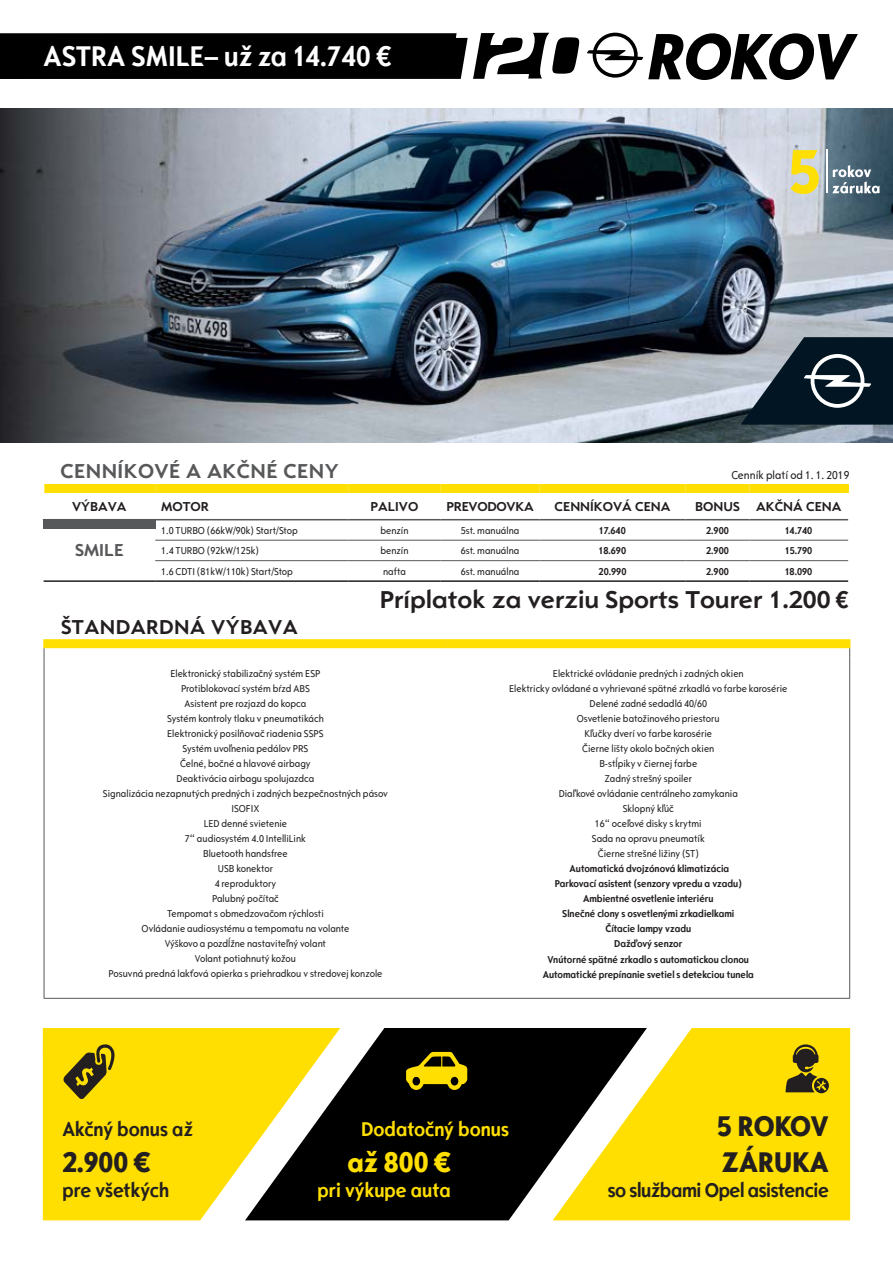
<style>
.page{position:relative;width:893px;height:1263px;background:#fff}
.page>*{position:absolute;margin:0;border:0;box-sizing:border-box;transform-origin:0 0}
.t1{font:italic 800 68.25px "Opel Sans Condensed";color:#000}
.t2{font:700 30px "Opel Sans Condensed";color:#fff}
.t3{font:800 30px/36px "Opel Sans Condensed";color:#231f20}
.t4{font:800 30px "Opel Sans Condensed";color:#ffdf01}
.t5{font:700 25.5px "Opel Sans CH";color:#231f20}
.t6{font:700 21px "Opel Sans Condensed";color:#ffdf01}
.t7{font:700 21px "Opel Sans Condensed";letter-spacing:-.02em;color:#231f20}
.t8{font:700 21px "Opel Sans Condensed";color:#231f20}
.t9{font:700 21px "Opel Sans CH";letter-spacing:.02em;color:#57585a}
.t10{font:700 21px "Opel Sans CH";letter-spacing:.02em;color:#231f20}
.t11{font:700 18px "Opel Sans CH";color:#57585a}
.t12{font:700 13.5px "Opel Sans CH";color:#231f20}
.t13{font:700 13.5px "Opel Sans CH";letter-spacing:-.02em;color:#231f20}
.t14{font:condensed 12px "Opel Sans";color:#231f20}
.t15{font:condensed 10.5px/15px "Opel Sans";color:#231f20;text-align:center}
.t16{font:700 10.5px "Opel Sans Condensed";color:#231f20}
.s1{font-family:"Opel Sans Condensed"}
.s2{font-family:"Opel Sans Condensed";font-weight:700;font-stretch:normal}
</style>
<div class="page">
<img style="left:0;top:108px;width:893px;height:334px">
<svg style="left:587px;top:33px;width:56px;height:45px"></svg>
<svg style="left:0;top:33px;width:579px;height:46px;background:#1a1a1a"></svg>
<svg style="left:741px;top:337px;width:152px;height:88px;background:#374852"></svg>
<div style="left:44px;top:484px;width:111px;height:9px;background:#ffdf01"></div>
<div style="left:155px;top:484px;width:193px;height:9px;background:#ffdf01"></div>
<div style="left:348px;top:484px;width:93px;height:9px;background:#ffdf01"></div>
<div style="left:441px;top:484px;width:98px;height:9px;background:#ffdf01"></div>
<div style="left:539px;top:484px;width:147px;height:9px;background:#ffdf01"></div>
<div style="left:686px;top:484px;width:63px;height:9px;background:#ffdf01"></div>
<div style="left:749px;top:484px;width:100px;height:9px;background:#ffdf01"></div>
<hr style="left:43px;top:519px;width:112px;height:1px;background:#57585a">
<hr style="left:155px;top:519px;width:193px;height:1px;background:#57585a">
<hr style="left:348px;top:519px;width:93px;height:1px;background:#57585a">
<hr style="left:441px;top:519px;width:98px;height:1px;background:#57585a">
<hr style="left:539px;top:519px;width:147px;height:1px;background:#57585a">
<hr style="left:686px;top:519px;width:63px;height:1px;background:#57585a">
<hr style="left:749px;top:519px;width:99px;height:1px;background:#57585a">
<hr style="left:44px;top:580px;width:111px;height:2px;background:#231f20">
<hr style="left:155px;top:580px;width:193px;height:2px;background:#231f20">
<hr style="left:348px;top:580px;width:93px;height:2px;background:#231f20">
<hr style="left:441px;top:580px;width:98px;height:2px;background:#231f20">
<hr style="left:539px;top:580px;width:147px;height:2px;background:#231f20">
<hr style="left:686px;top:580px;width:63px;height:2px;background:#231f20">
<hr style="left:749px;top:580px;width:99px;height:2px;background:#231f20">
<hr style="left:155px;top:540px;width:193px;height:1px;background:#57585a">
<hr style="left:348px;top:540px;width:93px;height:1px;background:#57585a">
<hr style="left:441px;top:540px;width:98px;height:1px;background:#57585a">
<hr style="left:539px;top:540px;width:147px;height:1px;background:#57585a">
<hr style="left:686px;top:540px;width:63px;height:1px;background:#57585a">
<hr style="left:749px;top:540px;width:99px;height:1px;background:#57585a">
<hr style="left:155px;top:560px;width:193px;height:1px;background:#57585a">
<hr style="left:348px;top:560px;width:93px;height:1px;background:#57585a">
<hr style="left:441px;top:560px;width:98px;height:1px;background:#57585a">
<hr style="left:539px;top:560px;width:147px;height:1px;background:#57585a">
<hr style="left:686px;top:560px;width:63px;height:1px;background:#57585a">
<hr style="left:749px;top:560px;width:99px;height:1px;background:#57585a">
<div style="left:43px;top:520px;width:112px;height:9px;background:#57585a"></div>
<hr style="left:44px;top:657px;width:1px;height:341px;background:#57585a">
<hr style="left:44px;top:998px;width:403px;height:1px;background:#57585a">
<hr style="left:447px;top:998px;width:403px;height:1px;background:#57585a">
<hr style="left:849px;top:657px;width:1px;height:341px;background:#57585a">
<div style="left:43px;top:639px;width:404px;height:9px;background:#ffdf01"></div>
<div style="left:447px;top:639px;width:403px;height:9px;background:#ffdf01"></div>
<div style="left:42px;top:1028px;width:194px;height:193px;background:#ffdf01"></div>
<svg style="left:63px;top:1044px;width:52px;height:55px;background:#a38f0d"></svg>
<svg style="left:236px;top:1028px;width:308px;height:193px;background:#484427"></svg>
<svg style="left:406px;top:1052px;width:61px;height:38px;background:#8e7c00"></svg>
<svg style="left:544px;top:1028px;width:307px;height:193px;background:#dec624"></svg>
<svg style="left:785px;top:1044px;width:44px;height:49px;background:#917f10"></svg>
<hr style="left:826px;top:149px;width:1px;height:44px;background:#fff">
<svg style="left:832px;top:165px;width:48px;height:28px"></svg>
<svg style="left:790px;top:150px;width:29px;height:44px"></svg>
<p class="t2" style="left:44px;top:38px;width:350px">ASTRA SMILE– už za 14.740 €</p>
<p class="t1" style="left:645px;top:15px;width:222px">ROKOV</p>
<p class="t9" style="left:61px;top:458px;width:279px">CENNÍKOVÉ A AKČNÉ CENY</p>
<p class="t12" style="left:72px;top:498px;width:56px">VÝBAVA</p>
<p class="t12" style="left:161px;top:498px;width:49px">MOTOR</p>
<p class="t12" style="left:371px;top:498px;width:49px">PALIVO</p>
<p class="t13" style="left:446px;top:498px;width:89px">PREVODOVKA</p>
<p class="t12" style="left:555px;top:498px;width:117px">CENNÍKOVÁ CENA</p>
<p class="t12" style="left:695px;top:498px;width:148px">BONUS AKČNÁ CENA</p>
<p class="t11" style="left:75px;top:538px;width:50px">SMILE</p>
<p class="t14" style="left:731px;top:468px;width:119px">Cenník platí od 1. 1. 2019</p>
<p class="t15" style="left:161px;top:523px;width:138px">1.0 TURBO (66kW/90k) Start/Stop</p>
<p class="t15" style="left:380px;top:523px;width:30px">benzín</p>
<p class="t15" style="left:461px;top:523px;width:60px">5st. manuálna</p>
<p class="t16" style="left:599px;top:524px;width:28px">17.640</p>
<p class="t16" style="left:706px;top:524px;width:24px">2.900</p>
<p class="t16" style="left:785px;top:524px;width:29px">14.740</p>
<p class="t15" style="left:161px;top:543px;width:99px">1.4 TURBO (92kW/125k)</p>
<p class="t15" style="left:380px;top:543px;width:30px">benzín</p>
<p class="t15" style="left:461px;top:543px;width:60px">6st. manuálna</p>
<p class="t16" style="left:599px;top:544px;width:29px">18.690</p>
<p class="t16" style="left:706px;top:544px;width:24px">2.900</p>
<p class="t16" style="left:785px;top:544px;width:29px">15.790</p>
<p class="t15" style="left:161px;top:564px;width:133px">1.6 CDTI (81kW/110k) Start/Stop</p>
<p class="t15" style="left:383px;top:564px;width:24px">nafta</p>
<p class="t15" style="left:461px;top:564px;width:60px">6st. manuálna</p>
<p class="t16" style="left:599px;top:565px;width:29px">20.990</p>
<p class="t16" style="left:706px;top:565px;width:24px">2.900</p>
<p class="t16" style="left:785px;top:565px;width:29px">18.090</p>
<p class="t5" style="left:380px;top:583px;width:471px">Príplatok za verziu Sports Tourer 1.200 <span class="s1">€</span></p>
<p class="t10" style="left:61px;top:613px;width:238px">ŠTANDARDNÁ VÝBAVA</p>
<p class="t15" style="left:103px;top:666px;width:287px">Elektronický stabilizačný systém ESP<br>Protiblokovací systém bŕzd ABS<br>Asistent pre rozjazd do kopca<br>Systém kontroly tlaku v pneumatikách<br>Elektronický posilňovač riadenia SSPS<br>Systém uvoľnenia pedálov PRS<br>Čelné, bočné a hlavové airbagy<br>Deaktivácia airbagu spolujazdca<br>Signalizácia nezapnutých predných i zadných bezpečnostných pásov<br>ISOFIX<br>LED denné svietenie<br>7“ audiosystém 4.0 IntelliLink<br>Bluetooth handsfree<br>USB konektor<br>4 reproduktory<br>Palubný počítač<br>Tempomat s obmedzovačom rýchlosti<br>Ovládanie audiosystému a tempomatu na volante<br>Výškovo a pozdĺžne nastaviteľný volant<br>Volant potiahnutý kožou<br>Posuvná predná lakťová opierka s priehradkou v stredovej konzole</p>
<p class="t15" style="left:509px;top:666px;width:280px">Elektrické ovládanie predných i zadných okien<br>Elektricky ovládané a vyhrievané spätné zrkadlá vo farbe karosérie Delené zadné sedadlá 40/60<br>Osvetlenie batožinového priestoru<br>Kľučky dverí vo farbe karosérie<br>Čierne lišty okolo bočných okien<br>B-stĺpiky v čiernej farbe<br>Zadný strešný spoiler<br>Diaľkové ovládanie centrálneho zamykania<br>Sklopný kľúč<br>16“ oceľové disky s krytmi<br>Sada na opravu pneumatík<br>Čierne strešné ližiny (ST)<br><span class="s2">Automatická dvojzónová klimatizácia<br>Parkovací asistent (senzory vpredu a vzadu)<br>Ambientné osvetlenie interiéru<br>Slnečné clony s osvetlenými zrkadielkami<br>Čítacie lampy vzadu<br>Dažďový senzor<br>Vnútorné spätné zrkadlo s automatickou clonou<br>Automatické prepínanie svetiel s detekciou tunela</span></p>
<p class="t8" style="left:63px;top:1117px;width:132px">Akčný bonus až</p>
<p class="t3" style="left:63px;top:1144px;width:90px">2.900 €</p>
<p class="t8" style="left:63px;top:1178px;width:108px">pre všetkých</p>
<p class="t6" style="left:361px;top:1117px;width:150px">Dodatočný bonus</p>
<p class="t4" style="left:348px;top:1144px;width:105px">až 800 €</p>
<p class="t6" style="left:318px;top:1178px;width:135px">pri výkupe auta</p>
<p class="t3" style="left:717px;top:1108px;width:113px">5 ROKOV<br>ZÁRUKA</p>
<p class="t7" style="left:608px;top:1178px;width:223px">so službami Opel asistencie</p>
</div>
